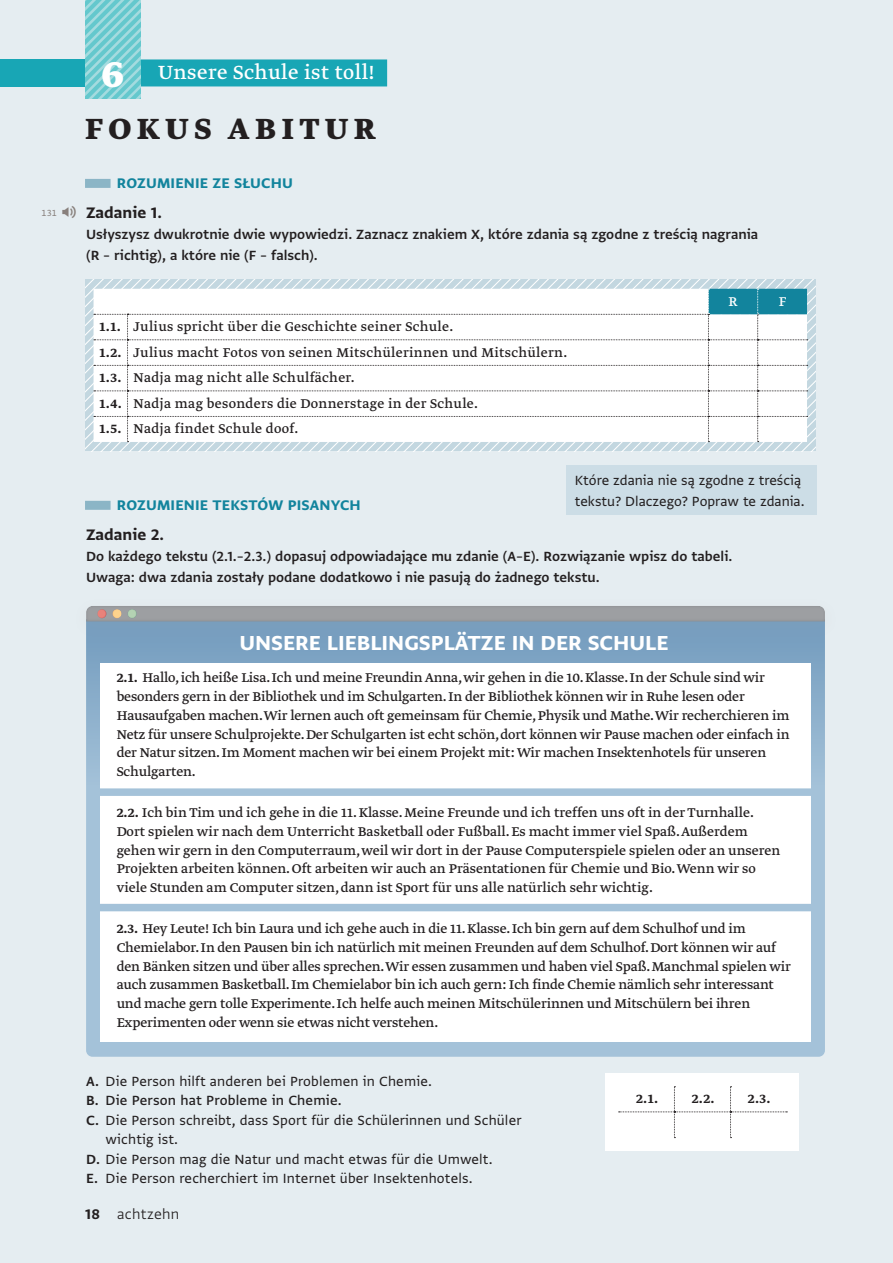
<style>
.page{position:relative;width:893px;height:1263px;background:#e5edf1}
.page>*{position:absolute;margin:0;border:0;box-sizing:border-box;transform-origin:0 0}
.L___Lektionsnummer_k{font:700 45px "Greta Text Std";color:#fff}
.L___RUBRIK_Name{font:700 34.5px "Greta Text Std";letter-spacing:.16em;color:#231f20}
.R___Forum_Grundschri{font:24px "Greta Sans Std Bld";color:#fff}
.L___Kolumnentitel_sc{font:22.5px "Greta Text Std";letter-spacing:.02em;color:#fff}
.t1{font:18px "Greta Sans Std Bld";color:#231f20}
.L___Hören_Sprechen_S{font:16.5px "Greta Sans Std Bld";letter-spacing:.01em;color:#12849d}
.L___pagina_Wort_link{font:300 16.5px "Greta Sans Std";letter-spacing:.02em;color:#231f20}
.L__Grundschrift_123{font:15.75px/19.5px "Greta Sans Std";letter-spacing:.01em;color:#231f20}
.t2{font:15.75px/21px "Greta Sans Std Sm Bld";color:#231f20}
.Forum___Name{font:15px/18.8px "Greta Text Std";letter-spacing:-.01em;color:#231f20}
.L___Tabellen__Greta{font:15px "Greta Text Std";letter-spacing:.02em;color:#231f20}
.L___Tabellen__Greta-2{font:500 15px "Greta Text Std";color:#231f20}
.L___Tabellen__Greta-3{font:15px "Greta Text Std";color:#fff}
.Verweise_Randspalte{font:10.5px "Greta Sans Std";color:#88807c}
.s1{font-weight:500}
.s2{font-family:"Greta Sans Std Sm Bld"}
.s3{font-family:"Greta Sans Std Bld";font-weight:400}
</style>
<div class="page">
<div style="left:140px;top:59px;width:247px;height:27px;background:#18a6b5"></div>
<div style="left:0;top:59px;width:141px;height:27px;background:#18a6b5"></div>
<svg style="left:85px;top:0;width:55px;height:99px;background:#7ccfd3"></svg>
<div style="left:85px;top:179px;width:26px;height:9px;background:#8bb5c6"></div>
<div style="left:85px;top:501px;width:26px;height:9px;background:#8bb5c6"></div>
<svg style="left:85px;top:280px;width:730px;height:171px;background:#f0f4f6"></svg>
<div style="left:566px;top:465px;width:250px;height:50px;background:#ccdde6"></div>
<svg style="left:86px;top:640px;width:739px;height:413px;background:#91b3ce"></svg>
<div style="left:72px;top:596px;width:767px;height:44px;background:#939598;opacity:.1"></div>
<div style="left:84px;top:604px;width:742px;height:18px;background:#939598;opacity:.5"></div>
<div style="left:96px;top:608px;width:12px;height:12px;background:#a22a45;opacity:.75"></div>
<div style="left:111px;top:608px;width:12px;height:12px;background:#ec9462;opacity:.75"></div>
<div style="left:126px;top:608px;width:12px;height:12px;background:#3a8883;opacity:.75"></div>
<div style="left:100px;top:663px;width:710px;height:378px;background:#fff"></div>
<div style="left:605px;top:1073px;width:194px;height:78px;background:#fff"></div>
<svg style="left:618px;top:1086px;width:169px;height:52px"></svg>
<div style="left:94px;top:788px;width:722px;height:8px;background:#a4c2d9"></div>
<div style="left:94px;top:904px;width:722px;height:7px;background:#a4c2d9"></div>
<p class="Verweise_Randspalte" style="left:42px;top:207px;width:17px">131</p>
<p class="L___Lektionsnummer_k" style="left:101px;top:47px;width:25px">6</p>
<p class="L___Kolumnentitel_sc" style="left:158px;top:60px;width:218px">Unsere Schule ist toll!</p>
<p class="L___RUBRIK_Name" style="left:85px;top:109px;width:292px">FOKUS ABITUR</p>
<p class="L___Hören_Sprechen_S" style="left:117px;top:173px;width:177px">ROZUMIENIE ZE SŁUCHU</p>
<p class="t1" style="left:86px;top:202px;width:77px">Zadanie 1.</p>
<p class="t2" style="left:86px;top:223px;width:674px">Usłyszysz dwukrotnie dwie wypowiedzi. Zaznacz znakiem X, które zdania są zgodne z treścią nagrania (R – richtig), a które nie (F – falsch).</p>
<p class="L___Tabellen__Greta-2" style="left:100px;top:318px;width:23px">1.1.</p>
<p class="L___Tabellen__Greta" style="left:134px;top:318px;width:321px">Julius spricht über die Geschichte seiner Schule.</p>
<p class="L___Tabellen__Greta-2" style="left:100px;top:344px;width:24px">1.2.</p>
<p class="L___Tabellen__Greta" style="left:134px;top:344px;width:435px">Julius macht Fotos von seinen Mitschülerinnen und Mitschülern.</p>
<p class="L___Tabellen__Greta-2" style="left:100px;top:369px;width:23px">1.3.</p>
<p class="L___Tabellen__Greta" style="left:134px;top:369px;width:223px">Nadja mag nicht alle Schulfächer.</p>
<p class="L___Tabellen__Greta-2" style="left:100px;top:395px;width:24px">1.4.</p>
<p class="L___Tabellen__Greta" style="left:134px;top:395px;width:346px">Nadja mag besonders die Donnerstage in der Schule.</p>
<p class="L___Tabellen__Greta-2" style="left:100px;top:420px;width:24px">1.5.</p>
<p class="L___Tabellen__Greta" style="left:134px;top:420px;width:166px">Nadja findet Schule doof.</p>
<p class="L___Tabellen__Greta-3" style="left:728px;top:293px;width:11px">R</p>
<p class="L___Tabellen__Greta-3" style="left:779px;top:293px;width:9px">F</p>
<p class="L___Hören_Sprechen_S" style="left:117px;top:495px;width:245px">ROZUMIENIE TEKSTÓW PISANYCH</p>
<p class="L__Grundschrift_123" style="left:575px;top:470px;width:231px;line-height:21px">Które zdania nie są zgodne z treścią tekstu? Dlaczego? Popraw te zdania.</p>
<p class="t1" style="left:86px;top:524px;width:80px">Zadanie 2.</p>
<p class="t2" style="left:86px;top:545px;width:648px">Do każdego tekstu (2.1.–2.3.) dopasuj odpowiadające mu zdanie (A–E). Rozwiązanie wpisz do tabeli.<br>Uwaga: dwa zdania zostały podane dodatkowo i nie pasują do żadnego tekstu.</p>
<p class="R___Forum_Grundschri" style="left:239px;top:629px;width:431px">UNSERE LIEBLINGSPLÄTZE IN DER SCHULE</p>
<p class="Forum___Name" style="left:117px;top:669px;width:674px"><span class="s1">2.1.</span> Hallo, ich heiße Lisa. Ich und meine Freundin Anna, wir gehen in die 10. Klasse. In der Schule sind wir besonders gern in der Bibliothek und im Schulgarten. In der Bibliothek können wir in Ruhe lesen oder Hausaufgaben machen. Wir lernen auch oft gemeinsam für Chemie, Physik und Mathe. Wir recherchieren im Netz für unsere Schulprojekte. Der Schulgarten ist echt schön, dort können wir Pause machen oder einfach in der Natur sitzen. Im Moment machen wir bei einem Projekt mit: Wir machen Insektenhotels für unseren Schulgarten.</p>
<p class="Forum___Name" style="left:117px;top:804px;width:665px"><span class="s1">2.2.</span> Ich bin Tim und ich gehe in die 11. Klasse. Meine Freunde und ich treffen uns oft in der Turnhalle.<br>Dort spielen wir nach dem Unterricht Basketball oder Fußball. Es macht immer viel Spaß. Außerdem gehen wir gern in den Computerraum, weil wir dort in der Pause Computerspiele spielen oder an unseren Projekten arbeiten können. Oft arbeiten wir auch an Präsentationen für Chemie und Bio. Wenn wir so viele Stunden am Computer sitzen, dann ist Sport für uns alle natürlich sehr wichtig.</p>
<p class="Forum___Name" style="left:117px;top:920px;width:676px"><span class="s1">2.3.</span> Hey Leute! Ich bin Laura und ich gehe auch in die 11. Klasse. Ich bin gern auf dem Schulhof und im Chemielabor. In den Pausen bin ich natürlich mit meinen Freunden auf dem Schulhof. Dort können wir auf den Bänken sitzen und über alles sprechen. Wir essen zusammen und haben viel Spaß. Manchmal spielen wir auch zusammen Basketball. Im Chemielabor bin ich auch gern: Ich finde Chemie nämlich sehr interessant und mache gern tolle Experimente. Ich helfe auch meinen Mitschülerinnen und Mitschülern bei ihren Experimenten oder wenn sie etwas nicht verstehen.</p>
<p class="L__Grundschrift_123" style="left:86px;top:1071px;width:347px"><span class="s2">A.</span> Die Person hilft anderen bei Problemen in Chemie.<br><span class="s2">B.</span> <span class="s1">Die Person hat Probleme in Chemie.</span></p>
<p class="L__Grundschrift_123" style="left:106px;top:1110px;width:418px;text-indent:-20px"><span class="s2">C.</span> Die Person schreibt, dass Sport für die Schülerinnen und Schüler wichtig ist.</p>
<p class="L__Grundschrift_123" style="left:86px;top:1149px;width:408px"><span class="s2">D.</span> Die Person mag die Natur und macht etwas für die Umwelt.<br><span class="s2">E.</span> Die Person recherchiert im Internet über Insektenhotels.</p>
<p class="L___pagina_Wort_link" style="left:85px;top:1205px;width:96px"><span class="s3">18</span> achtzehn</p>
<p class="L___Tabellen__Greta-2" style="left:636px;top:1090px;width:24px">2.1.</p>
<p class="L___Tabellen__Greta-2" style="left:692px;top:1090px;width:25px">2.2.</p>
<p class="L___Tabellen__Greta-2" style="left:748px;top:1090px;width:24px">2.3.</p>
</div>
